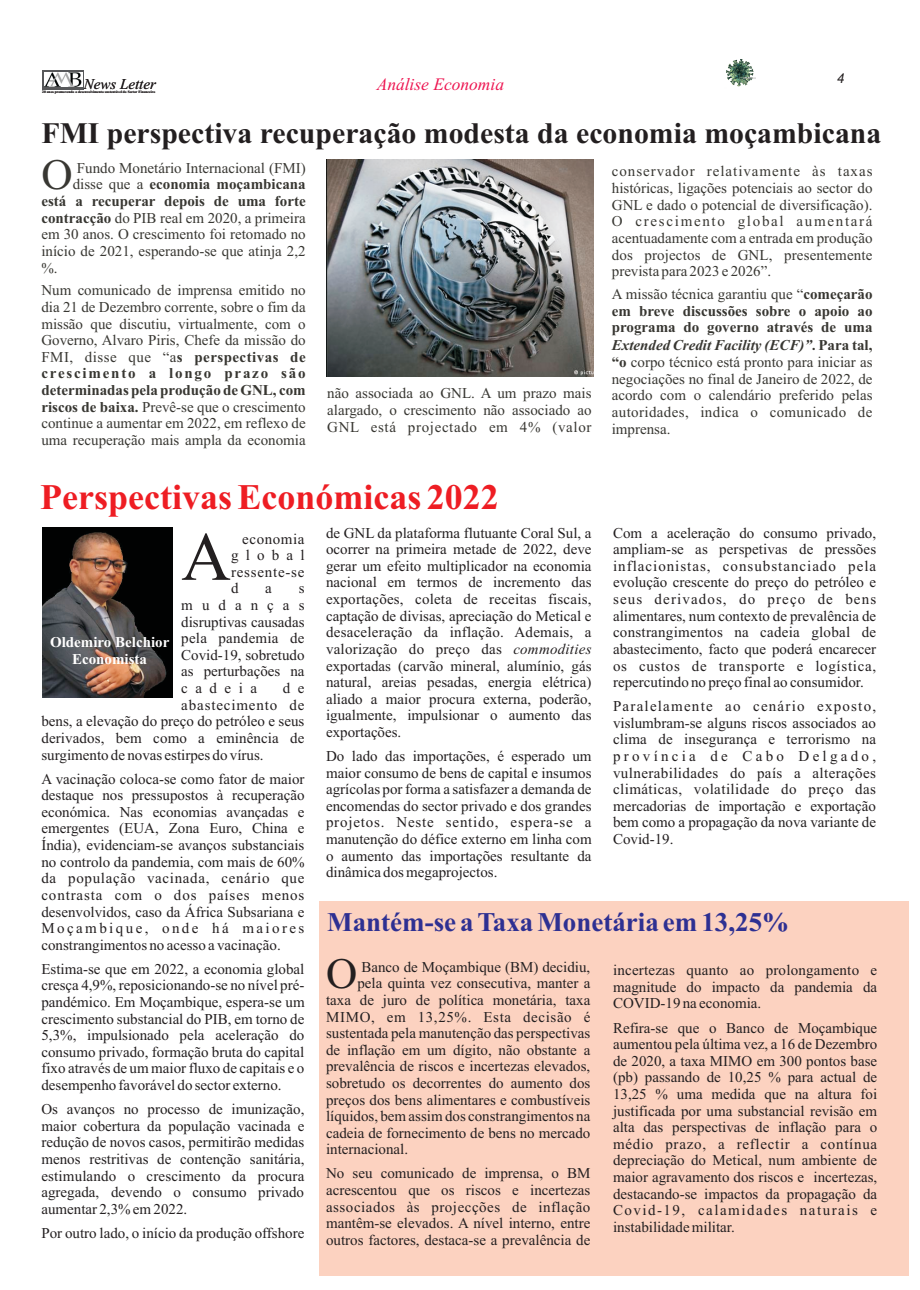
<style>
.page{position:relative;width:920px;height:1290px;background:#fff}
.page>*{position:absolute;margin:0;border:0;box-sizing:border-box;transform-origin:0 0}
.t1{font:68.85px "Times New Roman";color:#231f20}
.t2{font:43.35px "Times New Roman";color:#383732}
.t3{font:43.35px "Times New Roman";color:#231f20}
.t4{font:700 36px "Times New Roman";color:#ee1d23}
.t5{font:700 29.85px "Times New Roman";color:#231f20}
.t6{font:700 27px "Times New Roman";color:#2e3092}
.t7{font:italic 17.4px "Times New Roman";color:#ed1450}
.t8{font:15px/16.6px "Times New Roman";color:#231f20;text-align:justify}
.t9{font:15px/16.6px "Times New Roman";color:#383732;text-align:justify}
.t10{font:700 15px/16.6px "Times New Roman";color:#fff;text-align:center}
.t11{font:15px "Times New Roman";letter-spacing:.055em;color:#231f20}
.t12{font:15px/16.6px "Times New Roman";letter-spacing:.035em;color:#231f20;text-align:right}
.t13{font:15px/16.6px "Times New Roman";letter-spacing:.05em;color:#231f20}
.t14{font:italic 15px "Times New Roman";color:#231f20}
.t15{font:italic 13.5px "Arial";color:#231f20}
.t16{font:700 3.6px "Times New Roman";color:#231f20}
.s1{font-weight:700}
.s2{font-weight:700;font-style:italic}
.s3{font-family:"Calibri";font-weight:700}
.s4{font-style:italic}
</style>
<div class="page">
<img style="left:726px;top:59px;width:29px;height:28px">
<svg style="left:42px;top:70px;width:42px;height:19px"></svg>
<img style="left:327px;top:160px;width:267px;height:216px">
<div style="left:319px;top:901px;width:589px;height:374px;background:#fcd2c0"></div>
<img style="left:42px;top:528px;width:131px;height:170px">
<p class="t15" style="left:837px;top:73px;width:9px">4</p>
<p class="t7" style="left:377px;top:78px;width:129px">Análise Economia</p>
<h3 class="t5" style="left:41px;top:123px;width:841px">FMI perspectiva recuperação modesta da economia moçambicana</h3>
<p class="t9" style="left:77px;top:161px;width:230px">Fundo Monetário Internacional (FMI)</p>
<p class="t14" style="left:84px;top:79px;width:74px">News Letter</p>
<p class="t16" style="left:42px;top:90px;width:114px">20 anos promovendo o desenvolvimento sustentável do Sector Financeiro</p>
<h2 class="t2" style="left:41px;top:159px;width:33px">O</h2>
<p class="t9" style="left:612px;top:165px;width:262px">conservador relativamente às taxas históricas, ligações potenciais ao sector do GNL e dado o potencial de diversificação).<br>O crescimento global aumentará acentuadamente com a entrada em produção dos projectos de GNL, presentemente prevista para 2023 e 2026”.</p>
<p class="t9" style="left:612px;top:287px;width:262px">A missão técnica garantiu que “<span class="s1">começarão em breve discussões sobre o apoio ao programa do governo através de uma </span><span class="s2">Extended Credit Facility (ECF)”</span><span class="s3">.</span> <span class="s1">Para tal, “o</span> corpo técnico está pronto para iniciar as negociações no final de Janeiro de 2022, de acordo com o calendário preferido pelas autoridades, indica o comunicado de imprensa.</p>
<p class="t9" style="left:41px;top:178px;width:266px;text-indent:31px">disse que a <span class="s1">economia moçambicana está a recuperar depois de uma forte contracção</span> do PIB real em 2020, a primeira em 30 anos. O crescimento foi retomado no início de 2021, esperando-se que atinja 2,2 %.</p>
<p class="t9" style="left:41px;top:283px;width:266px">Num comunicado de imprensa emitido no dia 21 de Dezembro corrente, sobre o fim da missão que discutiu, virtualmente, com o Governo, Alvaro Piris, Chefe da missão do FMI, disse que “a<span class="s1">s perspectivas de crescimento a longo prazo são determinadas pela produção de GNL, com riscos de baixa.</span> Prevê-se que o crescimento continue a aumentar em 2022, em reflexo de uma recuperação mais ampla da economia</p>
<p class="t9" style="left:327px;top:386px;width:266px">não associada ao GNL. A um prazo mais alargado, o crescimento não associado ao GNL está projectado em 4% (valor</p>
<h3 class="t4" style="left:40px;top:485px;width:460px">Perspectivas Económicas 2022</h3>
<p class="t12" style="left:231px;top:532px;width:75px">economia global</p>
<p class="t8" style="left:613px;top:526px;width:265px">Com a aceleração do consumo privado, ampliam-se as perspetivas de pressões inflacionistas, consubstanciado pela evolução crescente do preço do petróleo e seus derivados, do preço de bens alimentares, num contexto de prevalência de constrangimentos na cadeia global de abastecimento, facto que poderá encarecer os custos de transporte e logística, repercutindo no preço final ao consumidor.</p>
<p class="t8" style="left:613px;top:699px;width:265px">Paralelamente ao cenário exposto, vislumbram-se alguns riscos associados ao clima de insegurança e terrorismo na província de Cabo Delgado, vulnerabilidades do país a alterações climáticas, volatilidade do preço das mercadorias de importação e exportação bem como a propagação da nova variante de Covid-19.</p>
<p class="t8" style="left:326px;top:526px;width:267px">de GNL da plataforma flutuante Coral Sul, a ocorrer na primeira metade de 2022, deve gerar um efeito multiplicador na economia nacional em termos de incremento das exportações, coleta de receitas fiscais, captação de divisas, apreciação do Metical e desaceleração da inflação. Ademais, a valorização do preço das <span class="s4">commodities </span>exportadas (carvão mineral, alumínio, gás natural, areias pesadas, energia elétrica) aliado a maior procura externa, poderão, igualmente, impulsionar o aumento das exportações.</p>
<p class="t8" style="left:326px;top:749px;width:267px">Do lado das importações, é esperado um maior consumo de bens de capital e insumos agrícolas por forma a satisfazer a demanda de encomendas do sector privado e dos grandes projetos. Neste sentido, espera-se a manutenção do défice externo em linha com o aumento das importações resultante da dinâmica dos megaprojectos.</p>
<h1 class="t1" style="left:181px;top:532px;width:51px">A</h1>
<p class="t13" style="left:231px;top:565px;width:75px">ressente-se d</p>
<p class="t8" style="left:181px;top:581px;width:125px;text-indent:117px">s mudanças disruptivas causadas pela pandemia de Covid-19, sobretudo as perturbações na cadeia</p>
<p class="t8" style="left:265px;top:581px;width:8px">a</p>
<p class="t10" style="left:50px;top:636px;width:121px">Oldemiro Belchior<br>Economista</p>
<p class="t8" style="left:283px;top:681px;width:23px">d e</p>
<p class="t11" style="left:181px;top:699px;width:125px">abastecimento de</p>
<p class="t8" style="left:41px;top:714px;width:265px">bens, a elevação do preço do petróleo e seus</p>
<p class="t8" style="left:41px;top:731px;width:265px">derivados, bem como a eminência de</p>
<p class="t8" style="left:41px;top:748px;width:224px">surgimento de novas estirpes do vírus.</p>
<p class="t8" style="left:41px;top:772px;width:265px">A vacinação coloca-se como fator de maior destaque nos pressupostos à recuperação económica. Nas economias avançadas e emergentes (EUA, Zona Euro, China e Índia), evidenciam-se avanços substanciais no controlo da pandemia, com mais de 60% da população vacinada, cenário que contrasta com o dos países menos desenvolvidos, caso da África Subsariana e Moçambique, onde há maiores constrangimentos no acesso a vacinação.</p>
<p class="t8" style="left:41px;top:962px;width:265px">Estima-se que em 2022, a economia global cresça 4,9%, reposicionando-se no nível pré&shy;pandémico. Em Moçambique, espera-se um crescimento substancial do PIB, em torno de 5,3%, impulsionado pela aceleração do consumo privado, formação bruta do capital fixo através de um maior fluxo de capitais e o desempenho favorável do sector externo.</p>
<p class="t8" style="left:41px;top:1102px;width:265px">Os avanços no processo de imunização, maior cobertura da população vacinada e redução de novos casos, permitirão medidas menos restritivas de contenção sanitária, estimulando o crescimento da procura agregada, devendo o consumo privado aumentar 2,3% em 2022.</p>
<p class="t8" style="left:41px;top:1226px;width:265px">Por outro lado, o início da produção offshore</p>
<h3 class="t6" style="left:327px;top:912px;width:463px">Mantém-se a Taxa Monetária em 13,25%</h3>
<p class="t8" style="left:361px;top:960px;width:230px">Banco de Moçambique (BM) decidiu,</p>
<h2 class="t3" style="left:326px;top:958px;width:33px">O</h2>
<p class="t8" style="left:613px;top:963px;width:266px">incertezas quanto ao prolongamento e magnitude do impacto da pandemia da COVID-19 na economia.</p>
<p class="t8" style="left:613px;top:1020px;width:266px">Refira-se que o Banco de Moçambique aumentou pela última vez, a 16 de Dezembro de 2020, a taxa MIMO em 300 pontos base (pb) passando de 10,25 % para actual de 13,25 % uma medida que na altura foi justificada por uma substancial revisão em alta das perspectivas de inflação para o médio prazo, a reflectir a contínua depreciação do Metical, num ambiente de maior agravamento dos riscos e incertezas, destacando-se impactos da propagação da Covid-19, calamidades naturais e instabilidade militar.</p>
<p class="t8" style="left:326px;top:976px;width:266px;text-indent:31px">pela quinta vez consecutiva, manter a taxa de juro de política monetária, taxa MIMO, em 13,25%. Esta decisão é sustentada pela manutenção das perspectivas de inflação em um dígito, não obstante a prevalência de riscos e incertezas elevados, sobretudo os decorrentes do aumento dos preços dos bens alimentares e combustíveis líquidos, bem assim dos constrangimentos na cadeia de fornecimento de bens no mercado internacional.</p>
<p class="t8" style="left:326px;top:1166px;width:266px">No seu comunicado de imprensa, o BM acrescentou que os riscos e incertezas associados às projecções de inflação mantêm-se elevados. A nível interno, entre outros factores, destaca-se a prevalência de</p>
</div>
